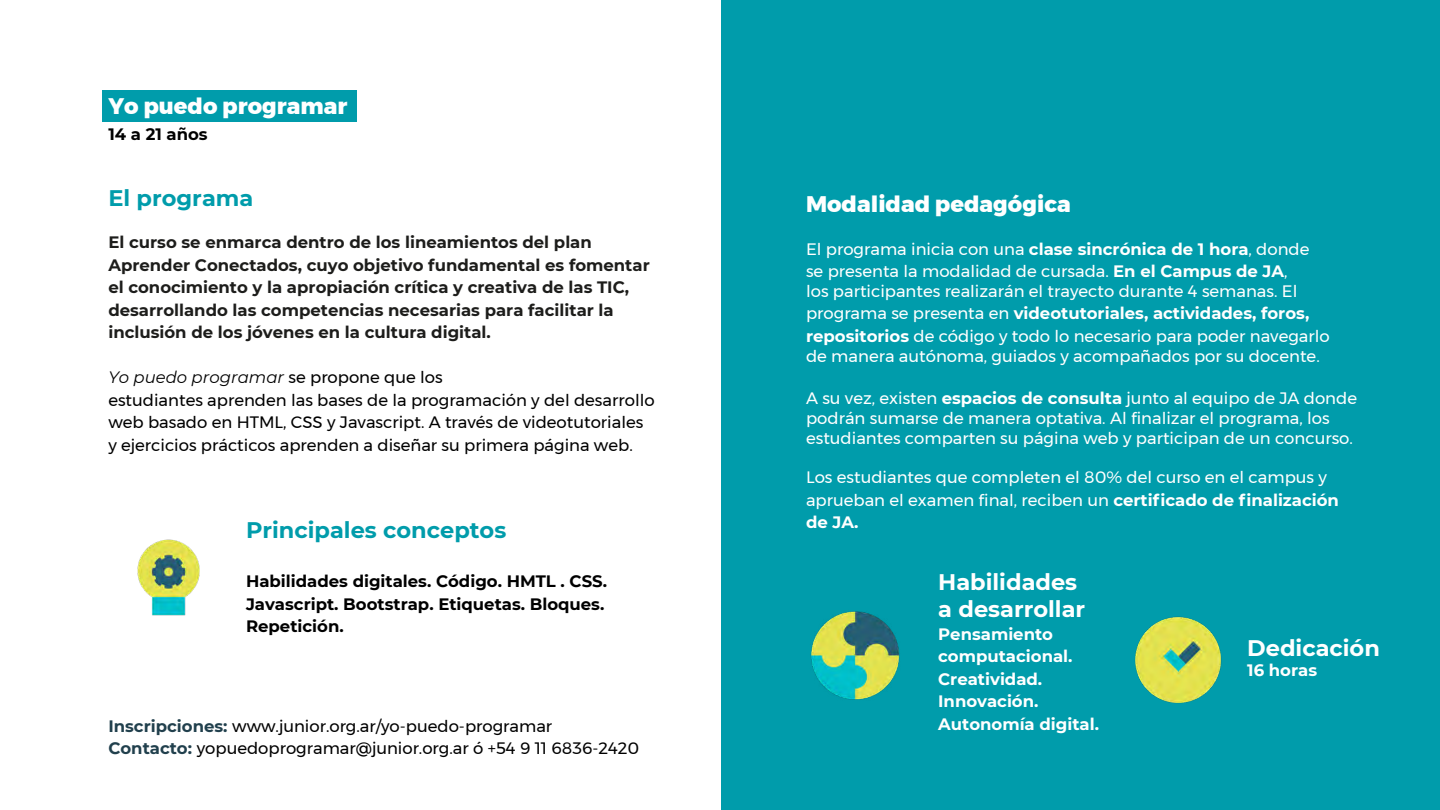
<style>
.page{position:relative;width:1440px;height:810px;background:#fff}
.page>*{position:absolute;margin:0;border:0;box-sizing:border-box;transform-origin:0 0}
.t1{font:800 22.5px "Montserrat";color:#fff}
.t2{font:700 22.5px/27px "Montserrat";color:#fff}
.t3{font:700 22.5px "Montserrat";color:#009cab}
.t4{font:16.5px/22.5px "Montserrat";color:#fff}
.t5{font:16.5px/22.5px "Montserrat";color:#000}
.t6{font:700 16.5px/22.5px "Montserrat";color:#1d1d1b}
.t7{font:700 16.5px/22.5px "Montserrat";color:#000}
.t8{font:700 16.5px/22.5px "Montserrat";color:#fff}
.s1{font-style:italic}
.s2{font-weight:700;color:#21404d}
.s3{font-weight:700}
</style>
<div class="page">
<div style="left:721px;top:0;width:719px;height:810px;background:#009cab"></div>
<div style="left:102px;top:90px;width:255px;height:32px;background:#009cab"></div>
<img style="left:137px;top:539px;width:63px;height:77px">
<img style="left:811px;top:611px;width:89px;height:89px">
<img style="left:1135px;top:616px;width:87px;height:88px">
<h1 class="t1" style="left:108px;top:87px;width:241px">Yo puedo programar</h1>
<p class="t7" style="left:108px;top:122px;width:101px">14 a 21 años</p>
<h1 class="t3" style="left:108px;top:182px;width:147px">El programa</h1>
<p class="t6" style="left:108px;top:230px;width:543px">El curso se enmarca dentro de los lineamientos del plan Aprender Conectados, cuyo objetivo fundamental es fomentar el conocimiento y la apropiación crítica y creativa de las TIC, desarrollando las competencias necesarias para facilitar la inclusión de los jóvenes en la cultura digital.</p>
<p class="t5" style="left:108px;top:366px;width:548px"><span class="s1">Yo puedo programar</span> se propone que los<br>estudiantes aprenden las bases de la programación y del desarrollo web basado en HTML, CSS y Javascript. A través de videotutoriales y ejercicios prácticos aprenden a diseñar su primera página web.</p>
<h1 class="t3" style="left:246px;top:513px;width:262px">Principales conceptos</h1>
<p class="t7" style="left:246px;top:569px;width:363px">Habilidades digitales. Código. HMTL . CSS.<br>Javascript. Bootstrap. Etiquetas. Bloques.<br>Repetición.</p>
<p class="t5" style="left:108px;top:715px;width:532px"><span class="s2">Inscripciones:</span> www.junior.org.ar/yo-puedo-programar<br><span class="s2">Contacto:</span> yopuedoprogramar@junior.org.ar ó +54 9 11 6836-2420</p>
<h1 class="t1" style="left:806px;top:186px;width:266px">Modalidad pedagógica</h1>
<p class="t4" style="left:806px;top:237px;width:505px">El programa inicia con una <span class="s3">clase sincrónica de 1 hora</span>, donde se presenta la modalidad de cursada. <span class="s3">En el Campus de JA</span>,</p>
<p class="t4" style="left:806px;top:280px;width:525px">los participantes realizarán el trayecto durante 4 semanas. El programa se presenta en <span class="s3">videotutoriales, actividades, foros, repositorios</span> de código y todo lo necesario para poder navegarlo</p>
<p class="t4" style="left:806px;top:344px;width:515px">de manera autónoma, guiados y acompañados por su docente.</p>
<p class="t4" style="left:806px;top:388px;width:553px;line-height:19.8px">A su vez, existen <span class="s3">espacios de consulta</span> junto al equipo de JA donde podrán sumarse de manera optativa. Al finalizar el programa, los estudiantes comparten su página web y participan de un concurso.</p>
<p class="t4" style="left:806px;top:466px;width:534px">Los estudiantes que completen el 80% del curso en el campus y aprueban el examen final, reciben un <span class="s3">certificado de finalización de JA.</span></p>
<h1 class="t2" style="left:938px;top:568px;width:149px">Habilidades a desarrollar</h1>
<p class="t8" style="left:938px;top:622px;width:162px">Pensamiento computacional.<br>Creatividad.<br>Innovación.<br>Autonomía digital.</p>
<h1 class="t2" style="left:1247px;top:633px;width:134px">Dedicación</h1>
<p class="t8" style="left:1247px;top:658px;width:71px">16 horas</p>
</div>
